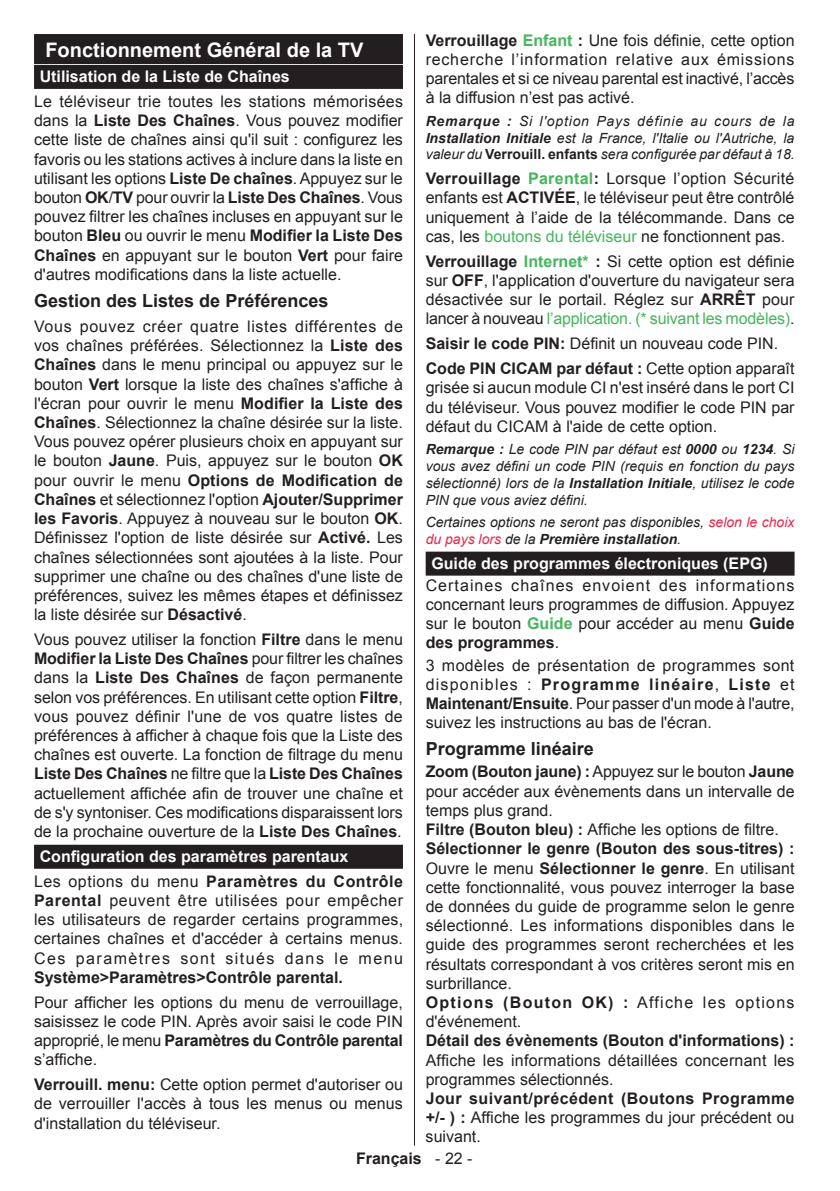
<style>
.page{position:relative;width:840px;height:1191px;background:#fff}
.page>*{position:absolute;margin:0;border:0;box-sizing:border-box;transform-origin:0 0}
.t1{font:700 20px "Arial";color:#fff}
.t2{font:700 18px "Arial";color:#231f20}
.t3{font:16px/19.2px "Arial";color:#231f20;text-align:justify}
.t4{font:700 16px/24.8px "Arial";color:#fff}
.t5{font:700 16px "Arial";color:#231f20}
.t6{font:italic 14px/16.8px "Arial";color:#231f20;text-align:justify}
.s1{font-weight:700}
.s2{font-weight:400;color:#231f20}
.s3{color:#231f20}
.s4{font-weight:700;color:#43b75b}
.s5{font-weight:700;font-style:normal}
.s6{color:#43b75b}
.s7{color:#ed2349}
.s8{font-weight:400}
</style>
<div class="page">
<hr style="left:414px;top:34px;width:1px;height:1111px;background:#231f20">
<div style="left:34px;top:34px;width:369px;height:30px;background:#231f20"></div>
<div style="left:34px;top:65px;width:369px;height:24px;background:#231f20"></div>
<div style="left:34px;top:844px;width:369px;height:24px;background:#231f20"></div>
<div style="left:425px;top:551px;width:369px;height:24px;background:#231f20"></div>
<p class="t1" style="left:45px;top:37px;width:319px">Fonctionnement Général de la TV</p>
<p class="t4" style="left:40px;top:65px;width:251px">Utilisation de la Liste de Chaînes</p>
<p class="t3" style="left:34px;top:92px;width:370px">Le téléviseur trie toutes les stations mémorisées dans la <span class="s1">Liste Des Chaînes</span>. Vous pouvez modifier cette liste de chaînes ainsi qu'il suit : configurez les favoris ou les stations actives à inclure dans la liste en utilisant les options <span class="s1">Liste De chaînes</span>. Appuyez sur le bouton <span class="s1">OK</span>/<span class="s1">TV</span> pour ouvrir la <span class="s1">Liste Des Chaînes</span>. Vous pouvez filtrer les chaînes incluses en appuyant sur le bouton <span class="s1">Bleu</span> ou ouvrir le menu <span class="s1">Modifier la Liste Des Chaînes</span> en appuyant sur le bouton <span class="s1">Vert</span> pour faire d'autres modifications dans la liste actuelle.</p>
<p class="t2" style="left:34px;top:289px;width:296px">Gestion des Listes de Préférences</p>
<p class="t3" style="left:34px;top:317px;width:370px">Vous pouvez créer quatre listes différentes de vos chaînes préférées. Sélectionnez la <span class="s1">Liste des Chaînes</span> dans le menu principal ou appuyez sur le bouton <span class="s1">Vert</span> lorsque la liste des chaînes s'affiche à l'écran pour ouvrir le menu <span class="s1">Modifier la Liste des Chaînes</span>. Sélectionnez la chaîne désirée sur la liste.<br>Vous pouvez opérer plusieurs choix en appuyant sur le bouton <span class="s1">Jaune</span>. Puis, appuyez sur le bouton <span class="s1">OK </span>pour ouvrir le menu <span class="s1">Options de Modification de Chaînes</span> et sélectionnez l'option <span class="s1">Ajouter/Supprimer les Favoris</span>. Appuyez à nouveau sur le bouton <span class="s1">OK</span>.<br>Définissez l'option de liste désirée sur <span class="s1">Activé.</span> Les chaînes sélectionnées sont ajoutées à la liste. Pour supprimer une chaîne ou des chaînes d'une liste de préférences, suivez les mêmes étapes et définissez la liste désirée sur <span class="s1">Désactivé</span>.</p>
<p class="t3" style="left:34px;top:630px;width:370px">Vous pouvez utiliser la fonction <span class="s1">Filtre</span> dans le menu <span class="s1">Modifier la Liste Des Chaînes</span> pour filtrer les chaînes dans la <span class="s1">Liste Des Chaînes</span> de façon permanente selon vos préférences. En utilisant cette option <span class="s1">Filtre</span>, vous pouvez définir l'une de vos quatre listes de préférences à afficher à chaque fois que la Liste des chaînes est ouverte. La fonction de filtrage du menu <span class="s1">Liste Des Chaînes</span> ne filtre que la <span class="s1">Liste Des Chaînes </span>actuellement affichée afin de trouver une chaîne et de s'y syntoniser. Ces modifications disparaissent lors de la prochaine ouverture de la <span class="s1">Liste Des Chaînes</span>.</p>
<p class="t4" style="left:34px;top:844px;width:370px;text-indent:6px">Configuration des paramètres parentaux<br><span class="s2">Les options du menu</span> <span class="s3">Paramètres du Contrôle</span></p>
<p class="t3" style="left:34px;top:891px;width:370px"><span class="s1">Parental</span> peuvent être utilisées pour empêcher les utilisateurs de regarder certains programmes, certaines chaînes et d'accéder à certains menus.<br>Ces paramètres sont situés dans le menu</p>
<p class="t5" style="left:34px;top:966px;width:310px">Système&gt;Paramètres&gt;Contrôle parental.</p>
<p class="t3" style="left:34px;top:992px;width:370px">Pour afficher les options du menu de verrouillage, saisissez le code PIN. Après avoir saisi le code PIN approprié, le menu <span class="s1">Paramètres du Contrôle parental </span>s’affiche.</p>
<p class="t3" style="left:34px;top:1075px;width:370px"><span class="s1">Verrouill. menu:</span> Cette option permet d'autoriser ou de verrouiller l'accès à tous les menus ou menus d'installation du téléviseur.</p>
<p class="t3" style="left:425px;top:31px;width:370px"><span class="s1">Verrouillage</span> <span class="s4">Enfant</span> <span class="s1">:</span> Une fois définie, cette option recherche l’information relative aux émissions parentales et si ce niveau parental est inactivé, l’accès à la diffusion n’est pas activé.</p>
<p class="t6" style="left:425px;top:113px;width:370px"><span class="s1">Remarque :</span> Si l'option Pays définie au cours de la <span class="s1">Installation Initiale</span> est la France, l'Italie ou l'Autriche, la valeur du <span class="s5">Verrouill. enfants</span> sera configurée par défaut à 18.</p>
<p class="t3" style="left:425px;top:169px;width:370px"><span class="s1">Verrouillage</span> <span class="s4">Parental</span><span class="s1">:</span> Lorsque l’option Sécurité enfants est <span class="s1">ACTIVÉE</span>, le téléviseur peut être contrôlé uniquement à l’aide de la télécommande. Dans ce cas, les <span class="s6">boutons du téléviseur</span> ne fonctionnent pas.</p>
<p class="t3" style="left:425px;top:252px;width:370px"><span class="s1">Verrouillage</span> <span class="s4">Internet*</span> <span class="s1">:</span> Si cette option est définie sur <span class="s1">OFF</span>, l'application d'ouverture du navigateur sera désactivée sur le portail. Réglez sur <span class="s1">ARRÊT</span> pour lancer à nouveau <span class="s6">l’application. (* suivant les modèles)</span>.</p>
<p class="t3" style="left:425px;top:331px;width:370px;line-height:24.8px"><span class="s1">Saisir le code PIN:</span> Définit un nouveau code PIN.<br><span class="s1">Code PIN CICAM par défaut :</span> Cette option apparaît</p>
<p class="t3" style="left:425px;top:378px;width:370px">grisée si aucun module CI n'est inséré dans le port CI du téléviseur. Vous pouvez modifier le code PIN par défaut du CICAM à l'aide de cette option.</p>
<p class="t6" style="left:425px;top:441px;width:370px"><span class="s1">Remarque :</span> Le code PIN par défaut est <span class="s1">0000</span> ou <span class="s1">1234</span>. Si vous avez défini un code PIN (requis en fonction du pays sélectionné) lors de la <span class="s1">Installation Initiale</span>, utilisez le code PIN que vous aviez défini.</p>
<p class="t6" style="left:425px;top:514px;width:370px">Certaines options ne seront pas disponibles, <span class="s7">selon le choix du pays lors</span> de la <span class="s1">Première installation</span>.</p>
<p class="t4" style="left:431px;top:551px;width:338px">Guide des programmes électroniques (EPG)</p>
<p class="t3" style="left:425px;top:576px;width:370px">Certaines chaînes envoient des informations concernant leurs programmes de diffusion. Appuyez sur le bouton <span class="s4">Guide</span> pour accéder au menu <span class="s1">Guide des programmes</span>.</p>
<p class="t3" style="left:425px;top:655px;width:370px">3 modèles de présentation de programmes sont disponibles : <span class="s1">Programme linéaire</span>, <span class="s1">Liste</span> et <span class="s1">Maintenant/Ensuite</span>. Pour passer d'un mode à l'autre, suivez les instructions au bas de l'écran.</p>
<p class="t2" style="left:425px;top:737px;width:170px">Programme linéaire</p>
<p class="t3" style="left:425px;top:762px;width:370px;text-align:left"><span class="s1">Zoom (Bouton jaune) :</span> Appuyez sur le bouton <span class="s1">Jaune </span>pour accéder aux évènements dans un intervalle de temps plus grand.<br><span class="s1">Filtre (Bouton bleu) :</span> Affiche les options de filtre.<br><span class="s1">Sélectionner le genre (Bouton des sous-titres) :<br></span>Ouvre le menu <span class="s1">Sélectionner le genre</span>. En utilisant cette fonctionnalité, vous pouvez interroger la base de données du guide de programme selon le genre sélectionné. Les informations disponibles dans le guide des programmes seront recherchées et les résultats correspondant à vos critères seront mis en surbrillance.<br><span class="s1">Options (Bouton OK) :</span> Affiche les options d'événement.</p>
<p class="t5" style="left:425px;top:1030px;width:370px">Détail des évènements (Bouton d'informations) :</p>
<p class="t3" style="left:425px;top:1050px;width:370px">Affiche les informations détaillées concernant les programmes sélectionnés.</p>
<p class="t3" style="left:425px;top:1089px;width:370px"><span class="s1">Jour suivant/précédent (Boutons Programme +/- ) :</span> Affiche les programmes du jour précédent ou suivant.</p>
<p class="t5" style="left:356px;top:1148px;width:118px">Français <span class="s8">- 22 -</span></p>
</div>
